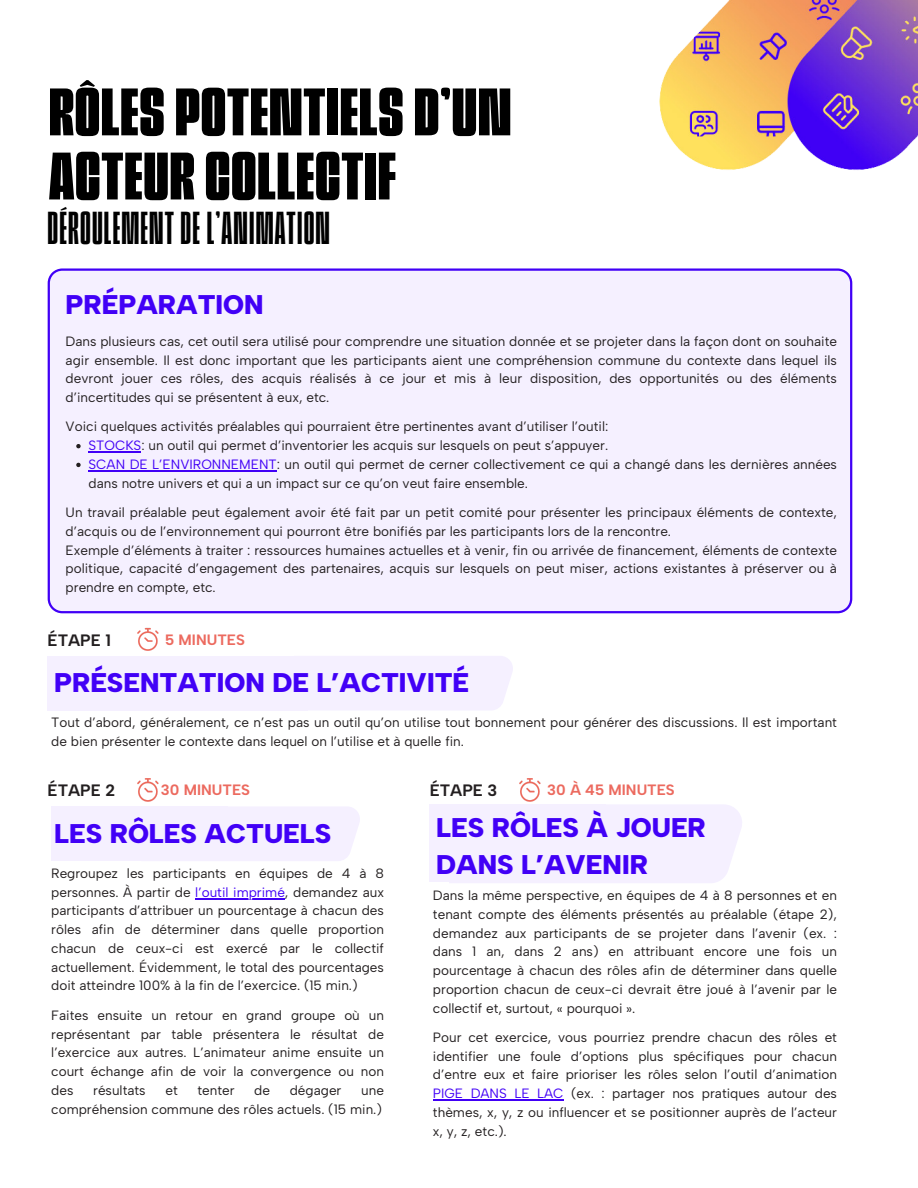
<style>
.page{position:relative;width:918px;height:1188px;background:#fff}
.page>*{position:absolute;margin:0;border:0;box-sizing:border-box;transform-origin:0 0}
.t1{font:600 63px/64.2px "Superlumina";letter-spacing:.015em;color:#000}
.t2{font:43.35px "Superlumina";letter-spacing:.03em;color:#000}
.t3{font:900 27px/37.2px "Albert Sans";color:#4100f6}
.t4{font:700 16.5px "Albert Sans";color:#231f20}
.t5{font:700 15px "Albert Sans";color:#ec6a5f}
.t6{font:13.5px/18.8px "Albert Sans";color:#231f20;text-align:justify}
.s1{color:#4100f6}
</style>
<div class="page">
<div style="left:228px;top:807px;width:132px;height:54px;background:#f5f0ff"></div>
<img style="left:137px;top:778px;width:22px;height:24px">
<img style="left:659px;top:0;width:259px;height:291px">
<img style="left:137px;top:627px;width:22px;height:24px">
<div style="left:51px;top:806px;width:177px;height:55px;background:#f5f0ff"></div>
<hr style="left:195px;top:898px;width:90px;height:1px;background:#4100f6">
<div style="left:48px;top:656px;width:260px;height:55px;background:#f5f0ff"></div>
<div style="left:308px;top:656px;width:205px;height:54px;background:#f5f0ff"></div>
<div style="left:48px;top:268px;width:804px;height:345px;background:#f5f0ff"></div>
<svg style="left:76px;top:444px;width:5px;height:4px"></svg>
<hr style="left:89px;top:451px;width:52px;height:2px;background:#4100f6">
<svg style="left:76px;top:463px;width:5px;height:4px"></svg>
<hr style="left:89px;top:470px;width:188px;height:1px;background:#4100f6">
<img style="left:519px;top:778px;width:22px;height:24px">
<hr style="left:433px;top:1099px;width:131px;height:2px;background:#4100f6">
<div style="left:450px;top:805px;width:292px;height:78px;background:#f5f0ff"></div>
<div style="left:430px;top:804px;width:176px;height:78px;background:#f5f0ff"></div>
<h3 class="t1" style="left:49px;top:79px;width:464px">RÔLES POTENTIELS D’UN<br>ACTEUR COLLECTIF</h3>
<p class="t2" style="left:48px;top:202px;width:284px">DÉROULEMENT DE L’ANIMATION</p>
<p class="t3" style="left:66px;top:286px;width:200px">PRÉPARATION</p>
<p class="t6" style="left:66px;top:332px;width:773px">Dans plusieurs cas, cet outil sera utilisé pour comprendre une situation donnée et se projeter dans la façon dont on souhaite agir ensemble. Il est donc important que les participants aient une compréhension commune du contexte dans lequel ils devront jouer ces rôles, des acquis réalisés à ce jour et mis à leur disposition, des opportunités ou des éléments d’incertitudes qui se présentent à eux, etc.</p>
<h4 class="t6" style="left:66px;top:417px;width:544px">Voici quelques activités préalables qui pourraient être pertinentes avant d’utiliser l’outil:</h4>
<p class="t6" style="left:89px;top:436px;width:521px"><span class="s1">STOCKS</span>: un outil qui permet d’inventorier les acquis sur lesquels on peut s’appuyer.</p>
<h4 class="t6" style="left:89px;top:455px;width:750px"><span class="s1">SCAN DE L’ENVIRONNEMENT</span>: un outil qui permet de cerner collectivement ce qui a changé dans les dernières années dans notre univers et qui a un impact sur ce qu’on veut faire ensemble.</h4>
<p class="t6" style="left:66px;top:503px;width:773px">Un travail préalable peut également avoir été fait par un petit comité pour présenter les principaux éléments de contexte, d’acquis ou de l’environnement qui pourront être bonifiés par les participants lors de la rencontre.</p>
<h3 class="t6" style="left:66px;top:541px;width:773px">Exemple d’éléments à traiter : ressources humaines actuelles et à venir, fin ou arrivée de financement, éléments de contexte politique, capacité d’engagement des partenaires, acquis sur lesquels on peut miser, actions existantes à préserver ou à prendre en compte, etc.</h3>
<h4 class="t4" style="left:48px;top:630px;width:65px">ÉTAPE 1</h4>
<h3 class="t5" style="left:165px;top:631px;width:81px">5 MINUTES</h3>
<p class="t3" style="left:54px;top:663px;width:417px">PRÉSENTATION DE L’ACTIVITÉ</p>
<h4 class="t6" style="left:51px;top:713px;width:787px">Tout d’abord, généralement, ce n’est pas un outil qu’on utilise tout bonnement pour générer des discussions. Il est important de bien présenter le contexte dans lequel on l’utilise et à quelle fin.</h4>
<p class="t4" style="left:48px;top:781px;width:69px">ÉTAPE 2</p>
<p class="t5" style="left:161px;top:781px;width:91px">30 MINUTES</p>
<p class="t3" style="left:54px;top:815px;width:279px">LES RÔLES ACTUELS</p>
<p class="t6" style="left:51px;top:864px;width:334px">Regroupez les participants en équipes de 4 à 8 personnes. À partir de <span class="s1">l’outil imprimé</span>, demandez aux</p>
<p class="t6" style="left:51px;top:901px;width:334px">participants d’attribuer un pourcentage à chacun des rôles afin de déterminer dans quelle proportion chacun de ceux-ci est exercé par le collectif actuellement. Évidemment, le total des pourcentages doit atteindre 100% à la fin de l’exercice. (15 min.)</p>
<p class="t6" style="left:51px;top:1006px;width:334px">Faites ensuite un retour en grand groupe où un représentant par table présentera le résultat de</p>
<p class="t6" style="left:51px;top:1043px;width:334px">l’exercice aux autres. L’animateur anime ensuite un court échange afin de voir la convergence ou non des</p>
<p class="t6" style="left:93px;top:1081px;width:54px">résultats</p>
<p class="t6" style="left:165px;top:1081px;width:14px">et</p>
<p class="t6" style="left:197px;top:1081px;width:39px">tenter</p>
<p class="t6" style="left:254px;top:1081px;width:17px">de</p>
<p class="t6" style="left:290px;top:1081px;width:53px">dégager</p>
<p class="t6" style="left:51px;top:1081px;width:334px;text-align:right">une<br>compréhension commune des rôles actuels. (15 min.)</p>
<p class="t4" style="left:430px;top:781px;width:69px">ÉTAPE 3</p>
<p class="t5" style="left:547px;top:781px;width:129px">30 À 45 MINUTES</p>
<h3 class="t3" style="left:436px;top:808px;width:271px">LES RÔLES À JOUER<br>DANS L’AVENIR</h3>
<h4 class="t6" style="left:433px;top:886px;width:406px">Dans la même perspective, en équipes de 4 à 8 personnes et en tenant compte des éléments présentés au préalable (étape 2), demandez aux participants de se projeter dans l’avenir (ex. : dans 1 an, dans 2 ans) en attribuant encore une fois un pourcentage à chacun des rôles afin de déterminer dans quelle proportion chacun de ceux-ci devrait être joué à l’avenir par le collectif et, surtout, « pourquoi ».</h4>
<p class="t6" style="left:433px;top:1028px;width:406px">Pour cet exercice, vous pourriez prendre chacun des rôles et identifier une foule d’options plus spécifiques pour chacun d’entre eux et faire prioriser les rôles selon l’outil d’animation <span class="s1">PIGE DANS LE LAC</span> (ex. : partager nos pratiques autour des thèmes, x, y, z ou influencer et se positionner auprès de l’acteur x, y, z, etc.).</p>
</div>
